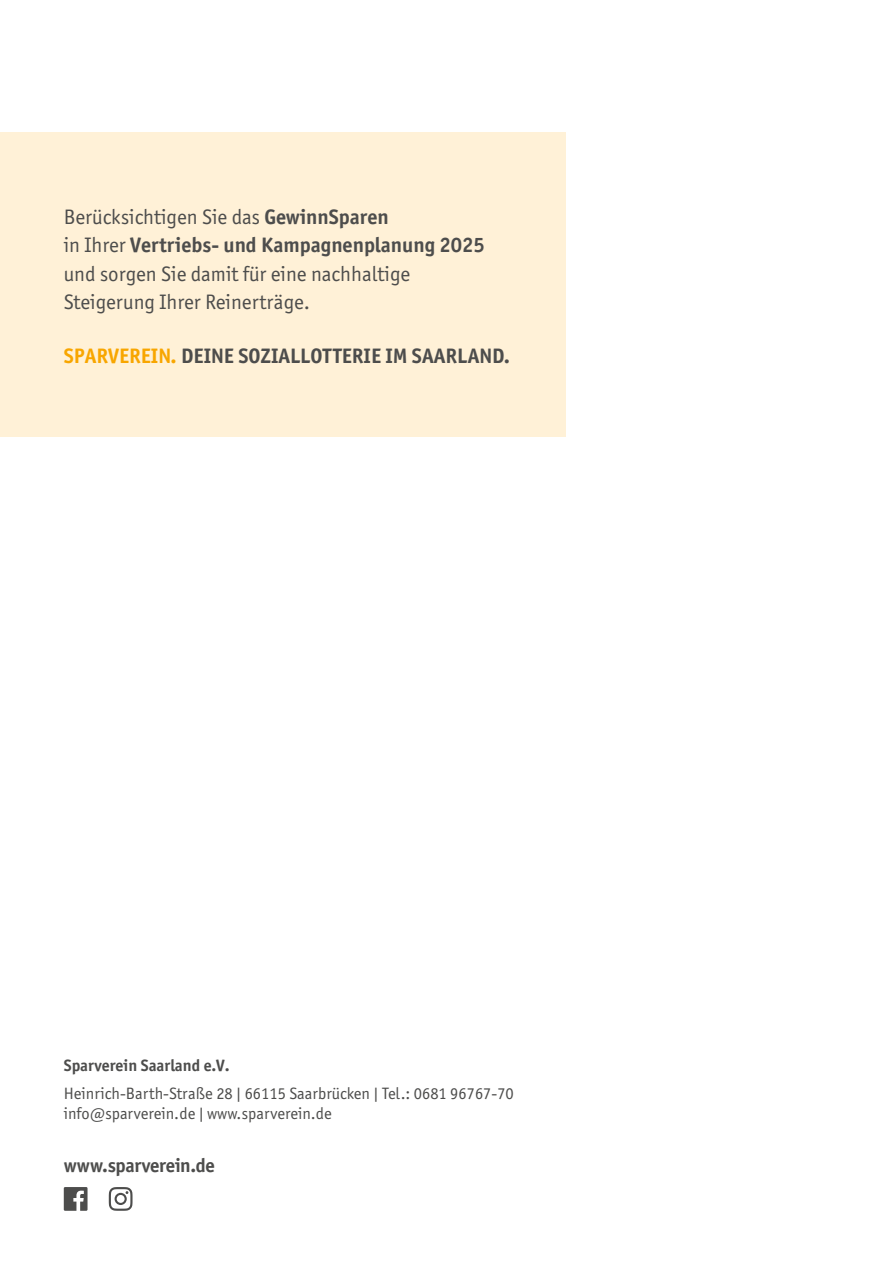
<style>
.page{position:relative;width:893px;height:1263px;background:#fff}
.page>*{position:absolute;margin:0;border:0;box-sizing:border-box;transform-origin:0 0}
.t1{font:21px/28.5px "Officina Sans ITC Pro";color:#4d4d4c}
.t2{font:700 21px "Officina Sans ITC Pro";color:#4d4d4c}
.t3{font:700 19.5px "Officina Sans ITC Pro";letter-spacing:-.015em;color:#4d4d4c}
.t4{font:16.5px/20px "Officina Sans ITC Pro";color:#4d4d4c}
.t5{font:700 16.5px "Officina Sans ITC Pro";color:#4d4d4c}
.s1{font-weight:700}
.s2{color:#f8a600}
</style>
<div class="page">
<div style="left:0;top:132px;width:566px;height:304px;background:#fff1d7"></div>
<svg style="left:64px;top:1187px;width:24px;height:24px"></svg>
<svg style="left:109px;top:1187px;width:24px;height:24px"></svg>
<p class="t1" style="left:64px;top:202px;width:422px">Berücksichtigen Sie das <span class="s1">GewinnSparen<br></span>in Ihrer <span class="s1">Vertriebs- und Kampagnenplanung 2025 </span>und sorgen Sie damit für eine nachhaltige Steigerung Ihrer Reinerträge.</p>
<p class="t2" style="left:64px;top:343px;width:448px"><span class="s2">SPARVEREIN.</span> DEINE SOZIALLOTTERIE IM SAARLAND.</p>
<p class="t5" style="left:64px;top:1055px;width:167px">Sparverein Saarland e.V.</p>
<p class="t4" style="left:64px;top:1084px;width:452px">Heinrich-Barth-Straße 28 | 66115 Saarbrücken | Tel.: 0681 96767-70 info@sparverein.de | www.sparverein.de</p>
<p class="t3" style="left:64px;top:1154px;width:153px">www.sparverein.de</p>
</div>
